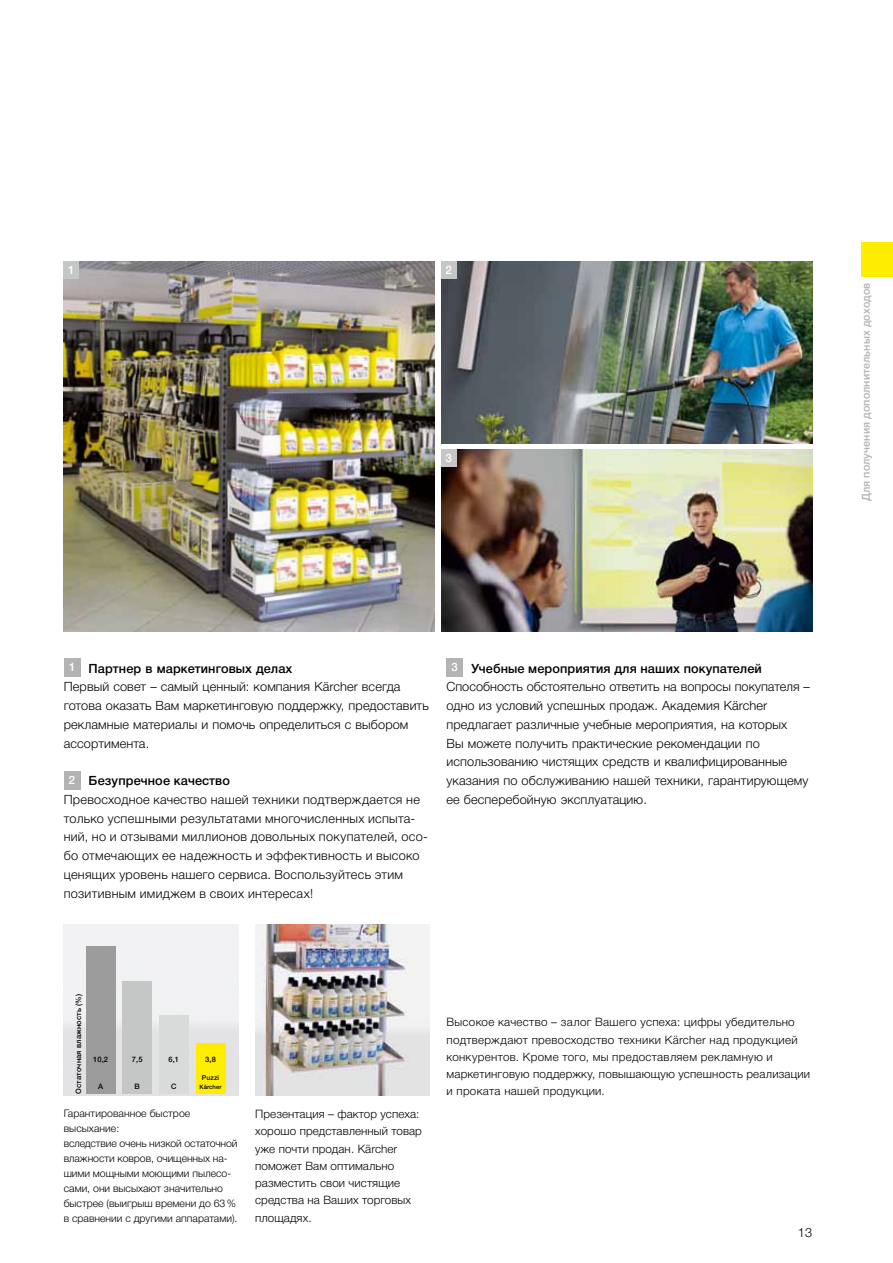
<style>
.page{position:relative;width:893px;height:1263px;background:#fff}
.page>*{position:absolute;margin:0;border:0;box-sizing:border-box;transform-origin:0 0}
.t1{font:300 12.75px/18.8px "Helvetica Neue Cyr";letter-spacing:.01em;color:#000}
.t2{font:300 12.75px "Helvetica Neue LT Pro";color:#000}
.t3{font:300 11.7px/17.2px "Helvetica Neue Cyr";letter-spacing:.015em;color:#000}
.t4{font:500 11.7px "Helvetica Neue LT Pro";color:#fff}
.t5{font:500 10.8px "Helvetica Neue Cyr";letter-spacing:.01em;color:#b3b3b3}
.t6{font:300 10.5px/15px "Helvetica Neue Cyr";color:#000}
.t7{font:500 7.5px "Helvetica Neue Cyr";letter-spacing:.02em;color:#000}
.t8{font:500 7.5px "Helvetica Neue LT Pro";color:#000}
.t9{font:500 6.75px "Helvetica Neue LT Pro";letter-spacing:.02em;color:#000}
.t10{font:500 6px "Helvetica Neue LT Pro";letter-spacing:.005em;color:#000}
.s1{font-weight:500;font-size:11.7px;color:#fff}
.s2{font-weight:500}
.s3{font-family:"Helvetica Neue LT Pro"}
</style>
<div class="page">
<img style="left:441px;top:261px;width:371px;height:182px">
<img style="left:64px;top:261px;width:371px;height:370px">
<div style="left:861px;top:242px;width:32px;height:34px;background:#ffed00"></div>
<div style="left:441px;top:261px;width:15px;height:18px;background:#c5c6c6"></div>
<div style="left:64px;top:261px;width:15px;height:18px;background:#c5c6c6"></div>
<img style="left:441px;top:450px;width:371px;height:181px">
<div style="left:441px;top:450px;width:15px;height:17px;background:#c5c6c6"></div>
<img style="left:64px;top:925px;width:174px;height:170px">
<div style="left:86px;top:946px;width:29px;height:147px;background:#9c9c9d"></div>
<div style="left:122px;top:981px;width:30px;height:112px;background:#c5c6c6"></div>
<div style="left:159px;top:1015px;width:30px;height:78px;background:#d9dada"></div>
<div style="left:196px;top:1042px;width:29px;height:51px;background:#ffed00"></div>
<img style="left:255px;top:925px;width:174px;height:170px">
<div style="left:64px;top:658px;width:16px;height:19px;background:#b3b3b3"></div>
<div style="left:64px;top:771px;width:16px;height:18px;background:#b3b3b3"></div>
<div style="left:446px;top:658px;width:17px;height:19px;background:#b3b3b3"></div>
<p class="t4" style="left:68px;top:263px;width:8px">1</p>
<p class="t4" style="left:446px;top:263px;width:8px">2</p>
<p class="t4" style="left:446px;top:451px;width:8px">3</p>
<p class="t5" style="left:860px;top:501px;width:220px;rotate:-90deg">Для получения дополнительных доходов</p>
<p class="t1" style="left:64px;top:659px;width:366px;text-indent:5px"><span class="s1">1</span> <span class="s2">Партнер в маркетинговых делах<br></span>Первый совет – самый ценный: компания K<span class="s3">ä</span>rcher всегда готова оказать Вам маркетинговую поддержку, предоставить рекламные материалы и помочь определиться с выбором ассортимента.</p>
<p class="t1" style="left:64px;top:771px;width:366px;text-indent:5px"><span class="s1">2</span> <span class="s2">Безупречное качество<br></span>Превосходное качество нашей техники подтверждается не только успешными результатами многочисленных испыта&shy;ний, но и отзывами миллионов довольных покупателей, осо&shy;бо отмечающих ее надежность и эффективность и высоко ценящих уровень нашего сервиса. Воспользуйтесь этим позитивным имиджем в своих интересах!</p>
<p class="t1" style="left:446px;top:659px;width:365px;text-indent:5px"><span class="s1">3</span> <span class="s2">Учебные мероприятия для наших покупателей </span>Способность обстоятельно ответить на вопросы покупателя – одно из условий успешных продаж. Академия K<span class="s3">ä</span>rcher предлагает различные учебные мероприятия, на которых<br>Вы можете получить практические рекомендации по использованию чистящих средств и квалифицированные указания по обслуживанию нашей техники, гарантирующему ее бесперебойную эксплуатацию.</p>
<p class="t7" style="left:74px;top:1093px;width:101px;rotate:-90deg">Остаточная влажность <span class="s3">(%)</span></p>
<p class="t8" style="left:93px;top:1055px;width:17px">10,2</p>
<p class="t8" style="left:98px;top:1082px;width:7px">A</p>
<p class="t8" style="left:132px;top:1055px;width:12px">7,5</p>
<p class="t8" style="left:134px;top:1082px;width:7px">B</p>
<p class="t8" style="left:168px;top:1055px;width:12px">6,1</p>
<p class="t8" style="left:171px;top:1082px;width:7px">C</p>
<p class="t8" style="left:205px;top:1055px;width:12px">3,8</p>
<p class="t9" style="left:202px;top:1074px;width:19px">Puzzi</p>
<p class="t10" style="left:200px;top:1083px;width:23px">Kärcher</p>
<p class="t6" style="left:64px;top:1106px;width:175px">Гарантированное быстрое высыхание:<br>вследствие очень низкой остаточной влажности ковров, очищенных на&shy;шими мощными моющими пылесо&shy;сами, они высыхают значительно быстрее (выигрыш времени до 63% в сравнении с другими аппаратами).</p>
<p class="t3" style="left:255px;top:1105px;width:168px">Презентация – фактор успеха: хорошо представленный товар уже почти продан. K<span class="s3">ä</span>rcher поможет Вам оптимально разместить свои чистящие средства на Ваших торговых площадях.</p>
<p class="t3" style="left:446px;top:1014px;width:365px">Высокое качество – залог Вашего успеха: цифры убедительно подтверждают превосходство техники K<span class="s3">ä</span>rcher над продукцией конкурентов. Кроме того, мы предоставляем рекламную и маркетинговую поддержку, повышающую успешность реализации и проката нашей продукции.</p>
<p class="t2" style="left:798px;top:1225px;width:16px">13</p>
</div>
